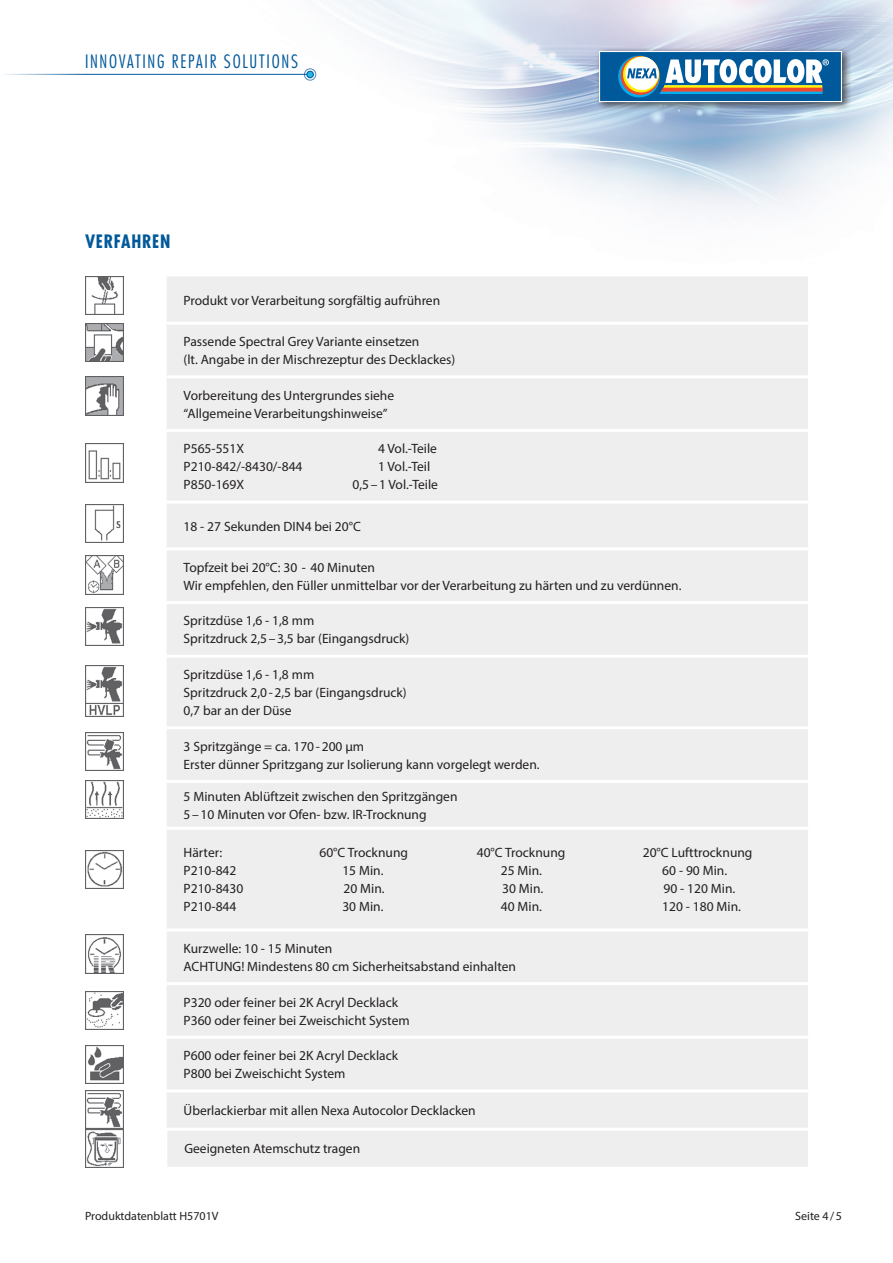
<style>
.page{position:relative;width:893px;height:1263px;background:#fff}
.page>*{position:absolute;margin:0;border:0;box-sizing:border-box;transform-origin:0 0}
.t1{font:300 condensed 18px "Futura LT";letter-spacing:.095em;color:#00599a}
.t2{font:700 condensed 18px "Futura LT";letter-spacing:.04em;color:#00599a}
.t3{font:13.5px/18px "Myriad Pro";color:#231f20}
.t4{font:12px "Myriad Pro";color:#231f20}
</style>
<div class="page">
<img style="left:22px;top:0;width:871px;height:1160px">
<div style="left:595px;top:47px;width:257px;height:65px;background:#231f20;opacity:.75"></div>
<div style="left:600px;top:52px;width:241px;height:50px;background:#00599a"></div>
<div style="left:599px;top:51px;width:243px;height:51px;border:1px solid #fff"></div>
<svg style="left:618px;top:55px;width:211px;height:43px"></svg>
<hr style="left:0;top:74px;width:310px;height:1px;background:#00599a">
<div style="left:307px;top:71px;width:6px;height:7px;background:#26b6ea;border-radius:50%"></div>
<div style="left:307px;top:71px;width:7px;height:7px;border:1px solid #00599a;border-radius:50%"></div>
<div style="left:304px;top:69px;width:12px;height:11px;border:1px solid #00599a;border-radius:50%"></div>
<div style="left:167px;top:276px;width:641px;height:891px;background:#eeeeef"></div>
<hr style="left:808px;top:276px;width:3px;height:46px;background:#fff">
<hr style="left:167px;top:322px;width:644px;height:3px;background:#fff">
<hr style="left:808px;top:325px;width:3px;height:50px;background:#fff">
<hr style="left:167px;top:375px;width:644px;height:3px;background:#fff">
<hr style="left:808px;top:378px;width:3px;height:51px;background:#fff">
<hr style="left:167px;top:429px;width:644px;height:3px;background:#fff">
<hr style="left:808px;top:432px;width:3px;height:69px;background:#fff">
<hr style="left:167px;top:501px;width:644px;height:3px;background:#fff">
<hr style="left:808px;top:504px;width:3px;height:43px;background:#fff">
<hr style="left:167px;top:547px;width:644px;height:3px;background:#fff">
<hr style="left:808px;top:550px;width:3px;height:51px;background:#fff">
<hr style="left:167px;top:601px;width:644px;height:3px;background:#fff">
<hr style="left:808px;top:604px;width:3px;height:51px;background:#fff">
<hr style="left:167px;top:655px;width:644px;height:3px;background:#fff">
<hr style="left:808px;top:658px;width:3px;height:68px;background:#fff">
<hr style="left:167px;top:726px;width:644px;height:3px;background:#fff">
<hr style="left:808px;top:729px;width:3px;height:51px;background:#fff">
<hr style="left:167px;top:780px;width:644px;height:3px;background:#fff">
<hr style="left:808px;top:783px;width:3px;height:44px;background:#fff">
<hr style="left:167px;top:827px;width:644px;height:3px;background:#fff">
<hr style="left:808px;top:830px;width:3px;height:98px;background:#fff">
<hr style="left:167px;top:928px;width:644px;height:3px;background:#fff">
<hr style="left:808px;top:931px;width:3px;height:51px;background:#fff">
<hr style="left:167px;top:982px;width:644px;height:3px;background:#fff">
<hr style="left:808px;top:985px;width:3px;height:51px;background:#fff">
<hr style="left:167px;top:1036px;width:644px;height:3px;background:#fff">
<hr style="left:808px;top:1039px;width:3px;height:50px;background:#fff">
<hr style="left:167px;top:1089px;width:644px;height:3px;background:#fff">
<hr style="left:808px;top:1092px;width:3px;height:36px;background:#fff">
<hr style="left:808px;top:1131px;width:3px;height:36px;background:#fff">
<hr style="left:166px;top:1128px;width:645px;height:3px;background:#fff">
<hr style="left:166px;top:1131px;width:1px;height:36px;background:#fff">
<img style="left:85px;top:850px;width:38px;height:39px">
<img style="left:85px;top:935px;width:38px;height:38px">
<img style="left:85px;top:992px;width:38px;height:38px">
<img style="left:85px;top:1045px;width:38px;height:38px">
<img style="left:85px;top:1090px;width:38px;height:38px">
<img style="left:85px;top:323px;width:38px;height:38px">
<img style="left:85px;top:377px;width:38px;height:38px">
<img style="left:85px;top:556px;width:38px;height:38px">
<img style="left:85px;top:608px;width:38px;height:38px">
<img style="left:85px;top:666px;width:38px;height:51px">
<img style="left:85px;top:504px;width:38px;height:39px">
<img style="left:85px;top:444px;width:38px;height:38px">
<img style="left:85px;top:732px;width:38px;height:39px">
<img style="left:85px;top:780px;width:38px;height:39px">
<img style="left:85px;top:276px;width:38px;height:39px">
<img style="left:85px;top:1130px;width:38px;height:38px">
<h1 class="t1" style="left:85px;top:51px;width:214px">INNOVATING REPAIR SOLUTIONS</h1>
<h1 class="t2" style="left:85px;top:230px;width:87px">VERFAHREN</h1>
<p class="t3" style="left:184px;top:291px;width:258px">Produkt vor Verarbeitung sorgfältig aufrühren</p>
<p class="t3" style="left:184px;top:332px;width:273px">Passende Spectral Grey Variante einsetzen<br>(lt. Angabe in der Mischrezeptur des Decklackes)</p>
<p class="t3" style="left:184px;top:386px;width:212px">Vorbereitung des Untergrundes siehe “Allgemeine Verarbeitungshinweise”</p>
<p class="t3" style="left:184px;top:440px;width:62px">P565-551X</p>
<p class="t3" style="left:378px;top:440px;width:60px">4 Vol.-Teile</p>
<p class="t3" style="left:184px;top:458px;width:120px">P210-842/-8430/-844</p>
<p class="t3" style="left:378px;top:458px;width:53px">1 Vol.-Teil</p>
<p class="t3" style="left:184px;top:476px;width:62px">P850-169X</p>
<p class="t3" style="left:352px;top:476px;width:87px">0,5–1 Vol.-Teile</p>
<p class="t3" style="left:184px;top:517px;width:179px">18 - 27 Sekunden DIN4 bei 20°C</p>
<p class="t3" style="left:184px;top:558px;width:499px">Topfzeit bei 20°C: 30 - 40 Minuten<br>Wir empfehlen, den Füller unmittelbar vor der Verarbeitung zu härten und zu verdünnen.</p>
<p class="t3" style="left:184px;top:612px;width:227px">Spritzdüse 1,6 - 1,8 mm<br>Spritzdruck 2,5–3,5 bar (Eingangsdruck)</p>
<p class="t3" style="left:184px;top:665px;width:225px">Spritzdüse 1,6 - 1,8 mm<br>Spritzdruck 2,0-2,5 bar (Eingangsdruck)<br>0,7 bar an der Düse</p>
<p class="t3" style="left:184px;top:737px;width:358px">3 Spritzgänge = ca. 170-200 μm<br>Erster dünner Spritzgang zur Isolierung kann vorgelegt werden.</p>
<p class="t3" style="left:184px;top:787px;width:275px">5 Minuten Ablüftzeit zwischen den Spritzgängen<br>5–10 Minuten vor Ofen- bzw. IR-Trocknung</p>
<p class="t3" style="left:184px;top:843px;width:40px">Härter:</p>
<p class="t3" style="left:319px;top:843px;width:90px">60°C Trocknung</p>
<p class="t3" style="left:477px;top:843px;width:90px">40°C Trocknung</p>
<p class="t3" style="left:643px;top:843px;width:111px">20°C Lufttrocknung</p>
<p class="t3" style="left:184px;top:861px;width:54px">P210-842</p>
<p class="t3" style="left:342px;top:861px;width:43px">15 Min.</p>
<p class="t3" style="left:501px;top:861px;width:43px">25 Min.</p>
<p class="t3" style="left:662px;top:861px;width:66px">60 - 90 Min.</p>
<p class="t3" style="left:184px;top:879px;width:61px">P210-8430</p>
<p class="t3" style="left:344px;top:879px;width:43px">20 Min.</p>
<p class="t3" style="left:502px;top:879px;width:43px">30 Min.</p>
<p class="t3" style="left:663px;top:879px;width:73px">90 - 120 Min.</p>
<p class="t3" style="left:184px;top:897px;width:54px">P210-844</p>
<p class="t3" style="left:342px;top:897px;width:43px">30 Min.</p>
<p class="t3" style="left:501px;top:897px;width:43px">40 Min.</p>
<p class="t3" style="left:662px;top:897px;width:80px">120 - 180 Min.</p>
<p class="t3" style="left:184px;top:939px;width:334px">Kurzwelle: 10 - 15 Minuten<br>ACHTUNG! Mindestens 80 cm Sicherheitsabstand einhalten</p>
<p class="t3" style="left:184px;top:993px;width:228px">P320 oder feiner bei 2K Acryl Decklack<br>P360 oder feiner bei Zweischicht System</p>
<p class="t3" style="left:184px;top:1046px;width:216px">P600 oder feiner bei 2K Acryl Decklack<br>P800 bei Zweischicht System</p>
<p class="t3" style="left:184px;top:1101px;width:294px">Überlackierbar mit allen Nexa Autocolor Decklacken</p>
<p class="t3" style="left:184px;top:1139px;width:177px">Geeigneten Atemschutz tragen</p>
<p class="t4" style="left:85px;top:1209px;width:135px">Produktdatenblatt H5701V</p>
<p class="t4" style="left:795px;top:1209px;width:48px">Seite 4/5</p>
</div>
